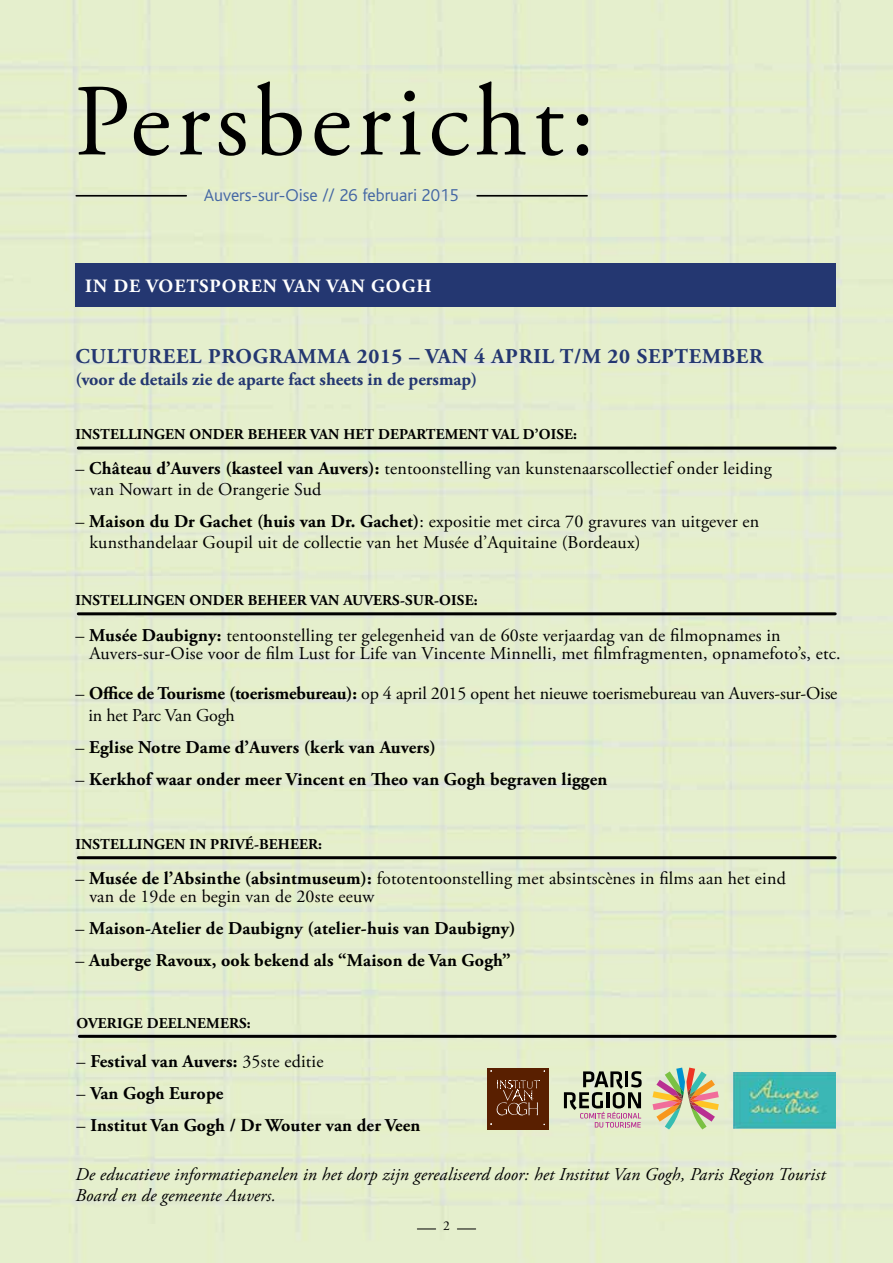
<style>
.page{position:relative;width:893px;height:1263px;background:#e5efcd}
.page>*{position:absolute;margin:0;border:0;box-sizing:border-box;transform-origin:0 0}
.t1{font:102px "Adobe Garamond Pro";letter-spacing:.055em;color:#000}
.t2{font:700 21px "Adobe Garamond Pro";letter-spacing:.035em;color:#243771}
.t3{font:700 18.75px "Adobe Garamond Pro";letter-spacing:.05em;color:#fff}
.t4{font:18px/18px "Adobe Garamond Pro";letter-spacing:.01em;color:#000}
.t5{font:700 18px "Adobe Garamond Pro";letter-spacing:.01em;color:#000}
.t6{font:italic 18px/21px "Adobe Garamond Pro";letter-spacing:.01em;color:#000}
.t7{font:18px/21.6px "Adobe Garamond Pro";letter-spacing:-.01em;color:#000}
.t8{font:700 18px "Adobe Garamond Pro";color:#243771}
.t9{font:300 18px "Bliss";color:#4366a3}
.t10{font:700 15px "Adobe Garamond Pro";letter-spacing:.01em;color:#000}
.t11{font:13.5px "Adobe Garamond Pro";color:#000}
.s1{font-weight:700}
.s2{font-weight:400}
</style>
<div class="page">
<div style="left:75px;top:263px;width:761px;height:44px;background:#243771"></div>
<hr style="left:78px;top:447px;width:757px;height:3px;background:#000">
<hr style="left:78px;top:612px;width:757px;height:3px;background:#000">
<hr style="left:78px;top:856px;width:757px;height:3px;background:#000">
<svg style="left:417px;top:1228px;width:19px;height:1px"></svg>
<svg style="left:457px;top:1228px;width:19px;height:1px"></svg>
<hr style="left:79px;top:1035px;width:756px;height:3px;background:#000">
<img style="left:734px;top:1073px;width:102px;height:55px">
<div style="left:487px;top:1067px;width:62px;height:62px;background:#591f00"></div>
<svg style="left:497px;top:1080px;width:42px;height:35px"></svg>
<svg style="left:564px;top:1071px;width:78px;height:56px;background:#a8a796"></svg>
<svg style="left:653px;top:1067px;width:66px;height:62px;background:#cabb9a"></svg>
<hr style="left:76px;top:195px;width:110px;height:2px;background:#000">
<hr style="left:477px;top:195px;width:110px;height:2px;background:#000">
<h1 class="t1" style="left:74px;top:61px;width:523px">Persbericht:</h1>
<p class="t9" style="left:204px;top:186px;width:256px">Auvers-sur-Oise // 26 februari 2015</p>
<p class="t3" style="left:85px;top:275px;width:348px">IN DE VOETSPOREN VAN VAN GOGH</p>
<p class="t2" style="left:75px;top:344px;width:689px">CULTUREEL PROGRAMMA 2015 – VAN 4 APRIL T/M 20 SEPTEMBER</p>
<p class="t8" style="left:75px;top:369px;width:403px">(voor de details zie de aparte fact sheets in de persmap)</p>
<p class="t10" style="left:75px;top:426px;width:503px">INSTELLINGEN ONDER BEHEER VAN HET DEPARTEMENT VAL D’OISE:</p>
<p class="t4" style="left:89px;top:458px;width:684px;line-height:21.6px;text-indent:-14px">– <span class="s1">Château d’Auvers (kasteel van Auvers):</span> tentoonstelling van kunstenaarscollectief onder leiding van Nowart in de Orangerie Sud</p>
<p class="t4" style="left:89px;top:511px;width:671px;line-height:21px;text-indent:-14px">– <span class="s1">Maison du Dr Gachet (huis van Dr. Gachet)</span>: expositie met circa 70 gravures van uitgever en kunsthandelaar Goupil uit de collectie van het Musée d’Aquitaine (Bordeaux)</p>
<p class="t10" style="left:75px;top:591px;width:404px">INSTELLINGEN ONDER BEHEER VAN AUVERS-SUR-OISE:</p>
<p class="t4" style="left:89px;top:627px;width:753px;text-indent:-14px">– <span class="s1">Musée Daubigny:</span> tentoonstelling ter gelegenheid van de 60ste verjaardag van de filmopnames in<br>Auvers-sur-Oise voor de film Lust for Life van Vincente Minnelli, met filmfragmenten, opnamefoto’s, etc.</p>
<p class="t7" style="left:88px;top:683px;width:750px;text-indent:-13px">– <span class="s1">Office de Tourisme (toerismebureau):</span> op 4 april 2015 opent het nieuwe toerismebureau van Auvers-sur-Oise in het Parc Van Gogh</p>
<p class="t5" style="left:75px;top:736px;width:362px"><span class="s2">–</span> Eglise Notre Dame d’Auvers (kerk van Auvers)</p>
<p class="t5" style="left:75px;top:769px;width:533px"><span class="s2">–</span> Kerkhof waar onder meer Vincent en Theo van Gogh begraven liggen</p>
<p class="t10" style="left:75px;top:835px;width:248px">INSTELLINGEN IN PRIVÉ-BEHEER:</p>
<p class="t4" style="left:89px;top:870px;width:698px;text-indent:-14px">– <span class="s1">Musée de l’Absinthe (absintmuseum):</span> fototentoonstelling met absintscènes in films aan het eind van de 19de en begin van de 20ste eeuw</p>
<p class="t5" style="left:75px;top:918px;width:442px"><span class="s2">–</span> Maison-Atelier de Daubigny (atelier-huis van Daubigny)</p>
<p class="t5" style="left:75px;top:950px;width:437px"><span class="s2">–</span> Auberge Ravoux, ook bekend als “Maison de Van Gogh”</p>
<p class="t10" style="left:77px;top:1014px;width:176px">OVERIGE DEELNEMERS:</p>
<p class="t5" style="left:77px;top:1050px;width:248px"><span class="s2">–</span> Festival van Auvers: <span class="s2">35ste editie</span></p>
<p class="t5" style="left:77px;top:1082px;width:148px"><span class="s2">–</span> Van Gogh Europe</p>
<p class="t5" style="left:77px;top:1114px;width:345px"><span class="s2">–</span> Institut Van Gogh / Dr Wouter van der Veen</p>
<p class="t6" style="left:75px;top:1164px;width:751px">De educatieve informatiepanelen in het dorp zijn gerealiseerd door: het Institut Van Gogh, Paris Region Tourist<br>Board en de gemeente Auvers.</p>
<p class="t11" style="left:443px;top:1218px;width:8px">2</p>
</div>
